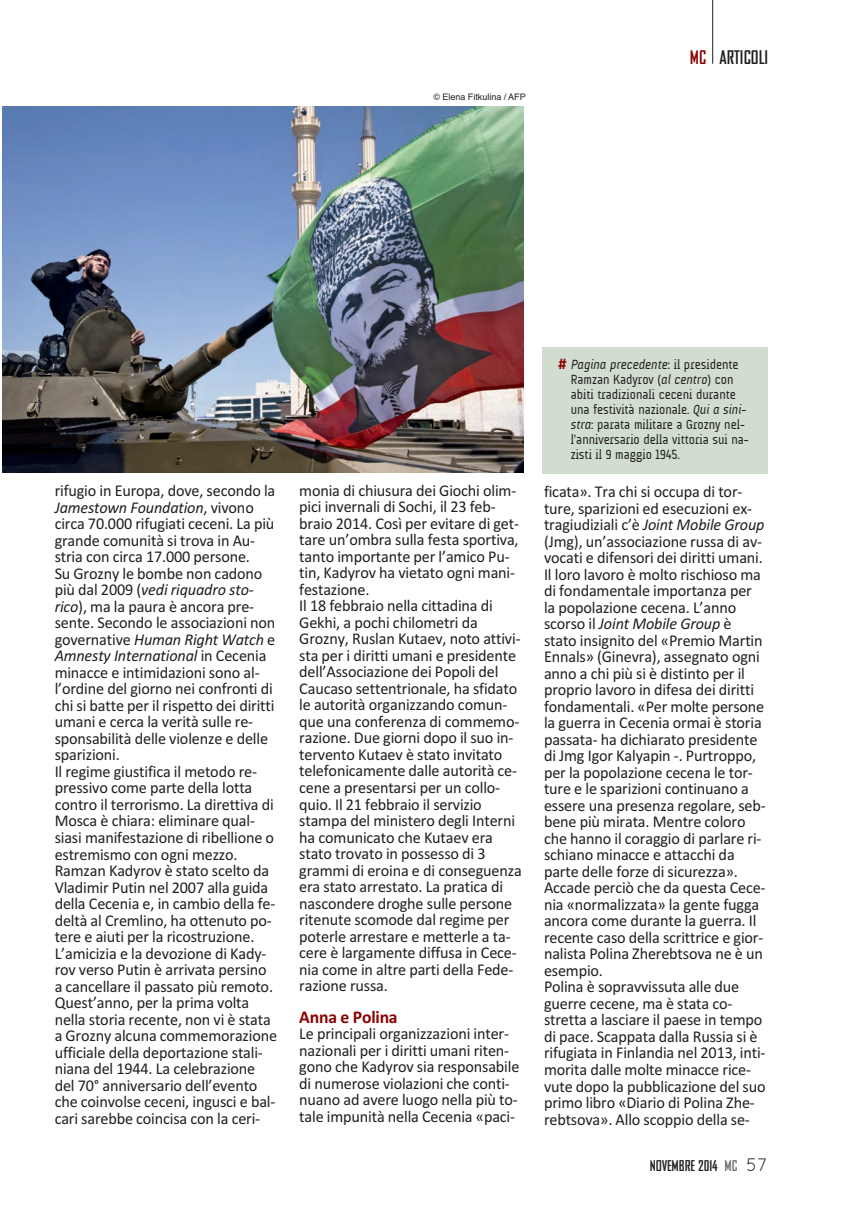
<style>
.page{position:relative;width:847px;height:1211px;background:#fff}
.page>*{position:absolute;margin:0;border:0;box-sizing:border-box;transform-origin:0 0}
.t1{font:700 18px "Calibri";letter-spacing:-.01em;color:#8b0202}
.t2{font:700 18px "Bureau Agency";color:#231f20}
.t3{font:16.5px/16.5px "Calibri";letter-spacing:-.01em;color:#231f20}
.t4{font:700 14.25px "Bureau Agency";color:#231f20}
.t5{font:13.5px/15px "A Udimat";color:#231f20;scale:.95 1}
.t6{font:9px "Helvetica";color:#231f20}
.s1{color:#8b0202}
.s2{font-style:italic}
.s3{font-weight:700;font-size:15px;color:#8b0202}
.s4{color:#6c6d70}
.s5{font-family:"Quicksand";font-weight:400;font-size:18px}
</style>
<div class="page">
<div style="left:542px;top:347px;width:225px;height:126px;background:#d0ddcf"></div>
<hr style="left:712px;top:0;width:1px;height:64px;background:#231f20">
<img style="left:2px;top:106px;width:521px;height:366px">
<p class="t6" style="left:433px;top:92px;width:94px">© Elena Fitkulina / AFP</p>
<p class="t2" style="left:689px;top:47px;width:80px"><span class="s1">MC</span> ARTICOLI</p>
<p class="t3" style="left:55px;top:482px;width:224px">rifugio in Europa, dove, secondo la <span class="s2">Jamestown Foundation</span>, vivono circa 70.000 rifugiati ceceni. La più grande comunità si trova in Au&shy;stria con circa 17.000 persone.<br>Su Grozny le bombe non cadono più dal 2009 (<span class="s2">vedi riquadro sto&shy;rico</span>), ma la paura è ancora pre&shy;sente. Secondo le associazioni non governative <span class="s2">Human Right Watch</span> e <span class="s2">Amnesty International</span> in Cecenia minacce e intimidazioni sono al&shy;l’ordine del giorno nei confronti di chi si batte per il rispetto dei diritti umani e cerca la verità sulle re&shy;sponsabilità delle violenze e delle sparizioni.<br>Il regime giustifica il metodo re&shy;pressivo come parte della lotta contro il terrorismo. La direttiva di Mosca è chiara: eliminare qual&shy;siasi manifestazione di ribellione o estremismo con ogni mezzo.<br>Ramzan Kadyrov è stato scelto da Vladimir Putin nel 2007 alla guida della Cecenia e, in cambio della fe&shy;deltà al Cremlino, ha ottenuto po&shy;tere e aiuti per la ricostruzione.<br>L’amicizia e la devozione di Kady&shy;rov verso Putin è arrivata persino a cancellare il passato più remoto.<br>Quest’anno, per la prima volta nella storia recente, non vi è stata a Grozny alcuna commemorazione ufficiale della deportazione stali&shy;niana del 1944. La celebrazione del 70° anniversario dell’evento che coinvolse ceceni, ingusci e bal&shy;cari sarebbe coincisa con la ceri-</p>
<p class="t3" style="left:299px;top:481px;width:224px">monia di chiusura dei Giochi olim&shy;pici invernali di Sochi, il 23 feb&shy;braio 2014. Così per evitare di get&shy;tare un’ombra sulla festa sportiva, tanto importante per l’amico Pu&shy;tin, Kadyrov ha vietato ogni mani&shy;festazione.<br>Il 18 febbraio nella cittadina di<br>Gekhi, a pochi chilometri da<br>Grozny, Ruslan Kutaev, noto attivi&shy;sta per i diritti umani e presidente dell’Associazione dei Popoli del<br>Caucaso settentrionale, ha sfidato le autorità organizzando comun&shy;que una conferenza di commemo&shy;razione. Due giorni dopo il suo in&shy;tervento Kutaev è stato invitato telefonicamente dalle autorità ce&shy;cene a presentarsi per un collo&shy;quio. Il 21 febbraio il servizio stampa del ministero degli Interni ha comunicato che Kutaev era stato trovato in possesso di 3 grammi di eroina e di conseguenza era stato arrestato. La pratica di nascondere droghe sulle persone ritenute scomode dal regime per poterle arrestare e metterle a ta&shy;cere è largamente diffusa in Cece&shy;nia come in altre parti della Fede&shy;razione russa.</p>
<p class="t1" style="left:299px;top:1005px;width:100px">Anna e Polina</p>
<p class="t3" style="left:299px;top:1024px;width:221px">Le principali organizzazioni inter&shy;nazionali per i diritti umani riten&shy;gono che Kadyrov sia responsabile di numerose violazioni che conti&shy;nuano ad avere luogo nella più to&shy;tale impunità nella Cecenia «paci-</p>
<p class="t5" style="left:570px;top:358px;width:189px;text-indent:-13px"><span class="s3">#</span> <span class="s2">Pagina precedente</span>: il presidente Ramzan Kadyrov (<span class="s2">al centro</span>) con abiti tradizionali ceceni durante una festività nazionale. <span class="s2">Qui a sini&shy;stra</span>: parata militare a Grozny nel&shy;l’anniversario della vittoria sui na&shy;zisti il 9 maggio 1945.</p>
<p class="t3" style="left:543px;top:483px;width:223px">ficata». Tra chi si occupa di tor&shy;ture, sparizioni ed esecuzioni ex&shy;tragiudiziali c’è <span class="s2">Joint Mobile Group </span>(Jmg), un’associazione russa di av&shy;vocati e difensori dei diritti umani.<br>Il loro lavoro è molto rischioso ma di fondamentale importanza per la popolazione cecena. L’anno scorso il <span class="s2">Joint Mobile Group</span> è stato insignito del «Premio Martin Ennals» (Ginevra), assegnato ogni anno a chi più si è distinto per il proprio lavoro in difesa dei diritti fondamentali. «Per molte persone la guerra in Cecenia ormai è storia passata- ha dichiarato presidente di Jmg Igor Kalyapin -. Purtroppo, per la popolazione cecena le tor&shy;ture e le sparizioni continuano a essere una presenza regolare, seb&shy;bene più mirata. Mentre coloro che hanno il coraggio di parlare ri&shy;schiano minacce e attacchi da parte delle forze di sicurezza».<br>Accade perciò che da questa Cece&shy;nia «normalizzata» la gente fugga ancora come durante la guerra. Il recente caso della scrittrice e gior&shy;nalista Polina Zherebtsova ne è un esempio.<br>Polina è sopravvissuta alle due guerre cecene, ma è stata co&shy;stretta a lasciare il paese in tempo di pace. Scappata dalla Russia si è rifugiata in Finlandia nel 2013, inti&shy;morita dalle molte minacce rice&shy;vute dopo la pubblicazione del suo primo libro «Diario di Polina Zhe&shy;rebtsova». Allo scoppio della se-</p>
<p class="t4" style="left:649px;top:1157px;width:120px">NOVEMBRE 2014 <span class="s4">MC</span> <span class="s5">57</span></p>
</div>
